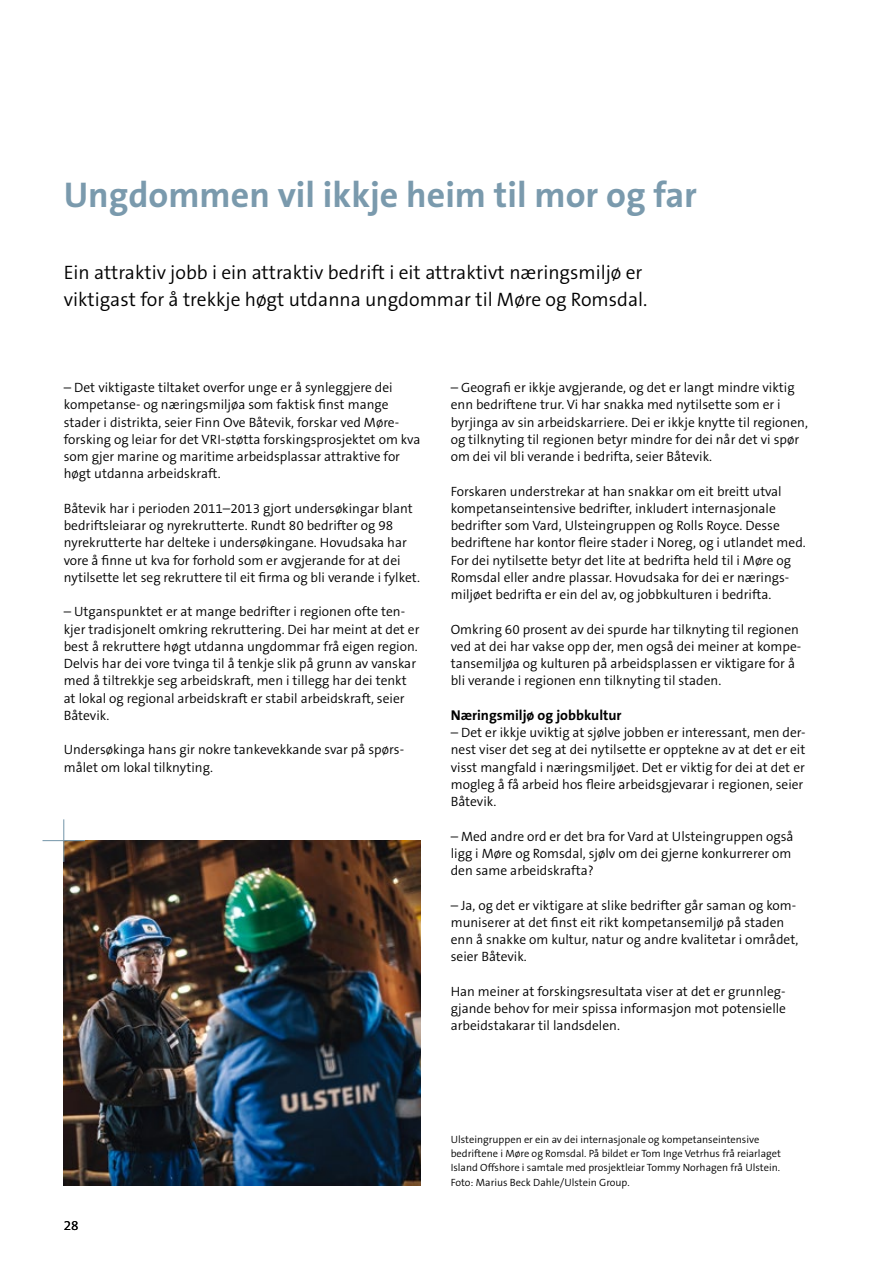
<style>
.page{position:relative;width:893px;height:1263px;background:#fff}
.page>*{position:absolute;margin:0;border:0;box-sizing:border-box;transform-origin:0 0}
.t1{font:700 36px "The Sans B7";color:#7a9aad}
.t2{font:300 19.5px/27px "The Sans B4";color:#000}
.t3{font:700 14.25px "The Sans B7";color:#000}
.t4{font:300 13.5px/17.2px "The Sans B4";color:#000}
.t5{font:300 10.5px/14.2px "The Sans B4";color:#000}
</style>
<div class="page">
<img style="left:64px;top:841px;width:357px;height:345px">
<hr style="left:43px;top:840px;width:42px;height:1px;background:#7a9aad">
<hr style="left:63px;top:819px;width:1px;height:43px;background:#7a9aad">
<h1 class="t1" style="left:64px;top:175px;width:635px">Ungdommen vil ikkje heim til mor og far</h1>
<h2 class="t2" style="left:64px;top:259px;width:585px">Ein attraktiv jobb i ein attraktiv bedrift i eit attraktivt næringsmiljø er viktigast for å trekkje høgt utdanna ungdommar til Møre og Romsdal.</h2>
<p class="t4" style="left:64px;top:379px;width:358px">– Det viktigaste tiltaket overfor unge er å synleggjere dei kompetanse- og næringsmiljøa som faktisk finst mange stader i distrikta, seier Finn Ove Båtevik, forskar ved Møre&shy;forsking og leiar for det VRI-støtta forskingsprosjektet om kva som gjer marine og maritime arbeidsplassar attraktive for høgt utdanna arbeidskraft.</p>
<p class="t4" style="left:64px;top:500px;width:358px">Båtevik har i perioden 2011–2013 gjort undersøkingar blant bedriftsleiarar og nyrekrutterte. Rundt 80 bedrifter og 98 nyrekrutterte har delteke i undersøkingane. Hovudsaka har vore å finne ut kva for forhold som er avgjerande for at dei nytilsette let seg rekruttere til eit firma og bli verande i fylket.</p>
<p class="t4" style="left:64px;top:604px;width:357px">– Utganspunktet er at mange bedrifter i regionen ofte ten&shy;kjer tradisjonelt omkring rekruttering. Dei har meint at det er best å rekruttere høgt utdanna ungdommar frå eigen region.<br>Delvis har dei vore tvinga til å tenkje slik på grunn av vanskar med å tiltrekkje seg arbeidskraft, men i tillegg har dei tenkt at lokal og regional arbeidskraft er stabil arbeidskraft, seier Båtevik.</p>
<p class="t4" style="left:64px;top:742px;width:342px">Undersøkinga hans gir nokre tankevekkande svar på spørs&shy;målet om lokal tilknyting.</p>
<p class="t4" style="left:451px;top:379px;width:359px">– Geografi er ikkje avgjerande, og det er langt mindre viktig enn bedriftene trur. Vi har snakka med nytilsette som er i byrjinga av sin arbeidskarriere. Dei er ikkje knytte til regionen, og tilknyting til regionen betyr mindre for dei når det vi spør om dei vil bli verande i bedrifta, seier Båtevik.</p>
<p class="t4" style="left:451px;top:483px;width:357px">Forskaren understrekar at han snakkar om eit breitt utval kompetanseintensive bedrifter, inkludert internasjonale bedrifter som Vard, Ulsteingruppen og Rolls Royce. Desse bedriftene har kontor fleire stader i Noreg, og i utlandet med.<br>For dei nytilsette betyr det lite at bedrifta held til i Møre og Romsdal eller andre plassar. Hovudsaka for dei er nærings&shy;miljøet bedrifta er ein del av, og jobbkulturen i bedrifta.</p>
<p class="t4" style="left:451px;top:621px;width:352px">Omkring 60 prosent av dei spurde har tilknyting til regionen ved at dei har vakse opp der, men også dei meiner at kompe&shy;tansemiljøa og kulturen på arbeidsplassen er viktigare for å bli verande i regionen enn tilknyting til staden.</p>
<p class="t3" style="left:451px;top:707px;width:172px">Næringsmiljø og jobbkultur</p>
<p class="t4" style="left:451px;top:724px;width:356px">– Det er ikkje uviktig at sjølve jobben er interessant, men der&shy;nest viser det seg at dei nytilsette er opptekne av at det er eit visst mangfald i næringsmiljøet. Det er viktig for dei at det er mogleg å få arbeid hos fleire arbeidsgjevarar i regionen, seier Båtevik.</p>
<p class="t4" style="left:451px;top:828px;width:344px">– Med andre ord er det bra for Vard at Ulsteingruppen også ligg i Møre og Romsdal, sjølv om dei gjerne konkurrerer om den same arbeidskrafta?</p>
<p class="t4" style="left:451px;top:897px;width:349px">– Ja, og det er viktigare at slike bedrifter går saman og kom&shy;muniserer at det finst eit rikt kompetansemiljø på staden enn å snakke om kultur, natur og andre kvalitetar i området, seier Båtevik.</p>
<p class="t4" style="left:451px;top:983px;width:337px;text-align:justify">Han meiner at forskingsresultata viser at det er grunnleg&shy;gjande behov for meir spissa informasjon mot potensielle arbeidstakarar til landsdelen.</p>
<p class="t4" style="left:64px;top:1218px;width:16px">28</p>
<p class="t5" style="left:451px;top:1132px;width:332px">Ulsteingruppen er ein av dei internasjonale og kompetanseintensive bedriftene i Møre og Romsdal. På bildet er Tom Inge Vetrhus frå reiarlaget Island Offshore i samtale med prosjektleiar Tommy Norhagen frå Ulstein.<br>Foto: Marius Beck Dahle/Ulstein Group.</p>
</div>
